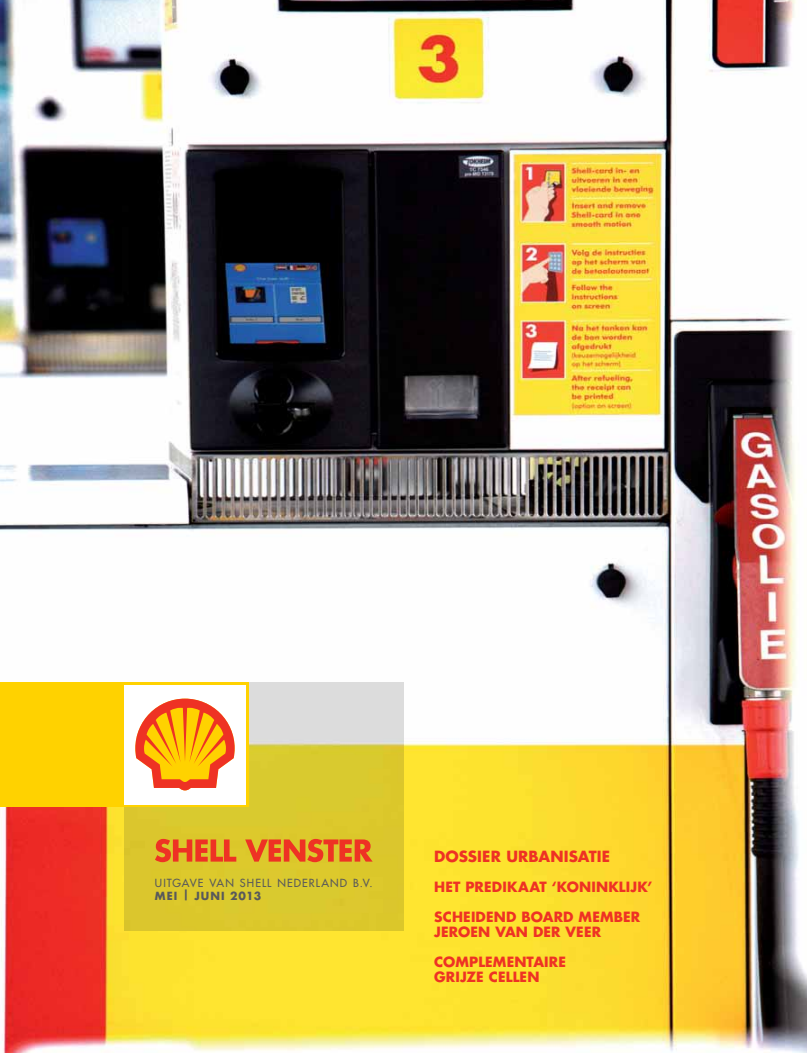
<style>
.page{position:relative;width:807px;height:1053px;background:#fff}
.page>*{position:absolute;margin:0;border:0;box-sizing:border-box;transform-origin:0 0}
.t1{font:700 15px "Futura";letter-spacing:.005em;color:#ee3224}
.t2{font:700 13.75px/30px "Futura";letter-spacing:.01em;color:#ee3224}
.t3{font:10.88px "Futura";letter-spacing:.095em;color:#58595b}
.t4{font:700 10.88px "Futura";letter-spacing:.09em;color:#58595b}
</style>
<div class="page">
<img style="left:0;top:0;width:806px;height:1052px">
<img style="left:124px;top:682px;width:279px;height:248px">
<div style="left:0;top:682px;width:248px;height:124px;background:#ffd200"></div>
<div style="left:124px;top:685px;width:122px;height:119px;background:#fff"></div>
<svg style="left:135px;top:698px;width:100px;height:93px"></svg>
<svg style="left:155px;top:838px;width:217px;height:24px;background:#e57827"></svg>
<p class="t3" style="left:155px;top:877px;width:219px">UITGAVE VAN SHELL NEDERLAND B.V.</p>
<p class="t4" style="left:155px;top:889px;width:108px">MEI | JUNI 2013</p>
<p class="t1" style="left:434px;top:847px;width:177px">DOSSIER URBANISATIE</p>
<p class="t2" style="left:434px;top:871px;width:219px">HET PREDIKAAT ‘KONINKLIJK’<br>SCHEIDEND BOARD MEMBER</p>
<p class="t2" style="left:434px;top:916px;width:168px">JEROEN VAN DER VEER<br>COMPLEMENTAIRE</p>
<p class="t2" style="left:434px;top:961px;width:107px">GRIJZE CELLEN</p>
</div>
